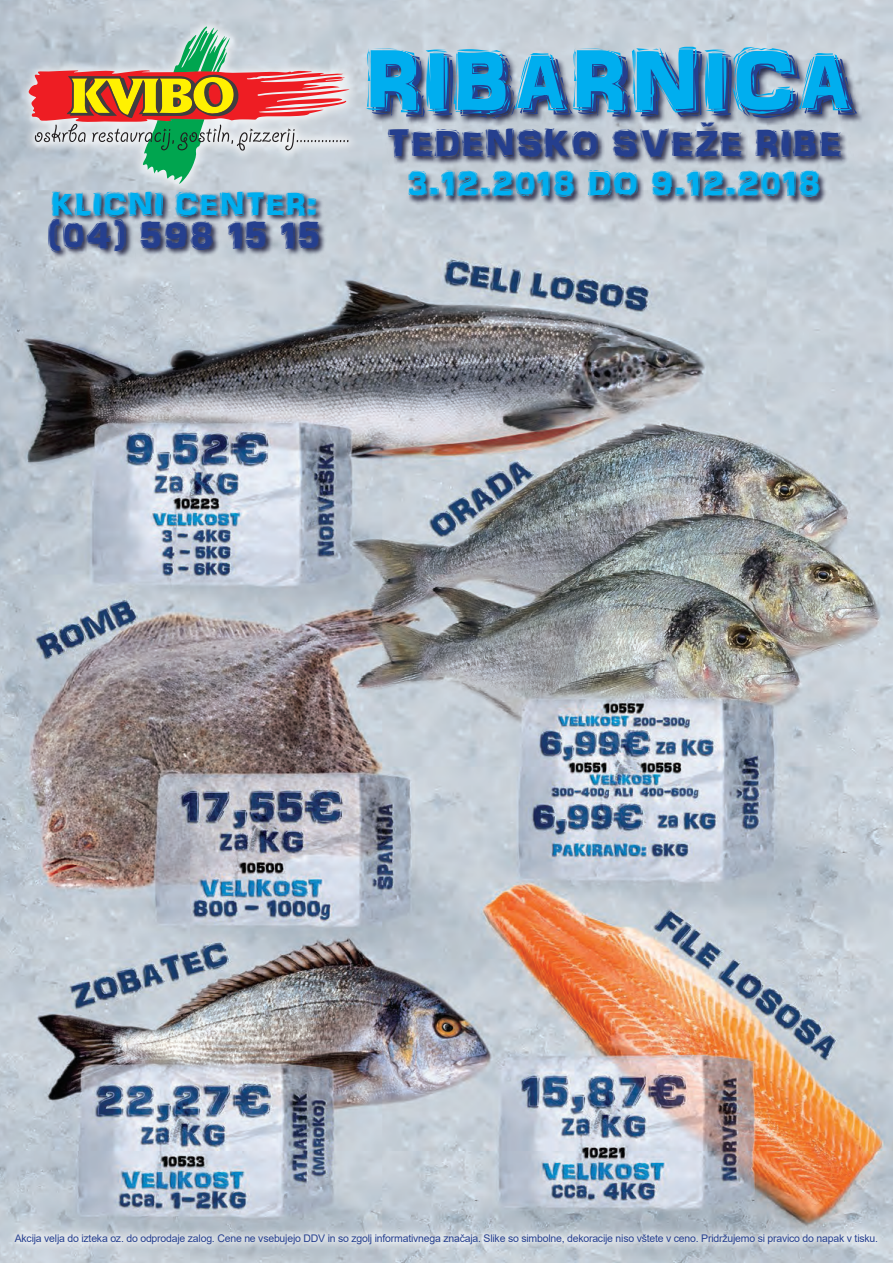
<style>
.page{position:relative;width:893px;height:1263px;background:#fff}
.page>*{position:absolute;margin:0;border:0;box-sizing:border-box;transform-origin:0 0}
.t1{font:90px "ARDARLING";color:#00aeef}
.t2{font:39px "ARDARLING";color:#253f8e}
.t3{font:36px "ARDARLING";color:#00aeef}
.t4{font:33px "ARDARLING";color:#00aeef}
.t5{font:10.5px "Arial";letter-spacing:-.02em;color:#253f8e}
</style>
<div class="page">
<img style="left:0;top:0;width:893px;height:1263px">
<div style="left:370px;top:50px;width:494px;height:154px;background:#002;opacity:.75"></div>
<div style="left:47px;top:190px;width:279px;height:68px;background:#002;opacity:.75"></div>
<div style="left:6px;top:1224px;width:881px;height:29px;background:#fff;opacity:.75"></div>
<div style="left:17px;top:15px;width:344px;height:180px;background:#fff;opacity:.75"></div>
<svg style="left:29px;top:27px;width:321px;height:157px;background:#bcae9d"></svg>
<h3 class="t4" style="left:51px;top:184px;width:268px">KLICNI CENTER:</h3>
<h2 class="t2" style="left:47px;top:211px;width:275px">(04) 598 15 15</h2>
<h1 class="t1" style="left:364px;top:26px;width:492px">RIBARNICA</h1>
<h2 class="t2" style="left:387px;top:120px;width:457px">TEDENSKO SVEŽE RIBE</h2>
<h3 class="t3" style="left:407px;top:162px;width:416px">3.12.2018 do 9.12.2018</h3>
<p class="t5" style="left:15px;top:1231px;width:865px">Akcija velja do izteka oz. do odprodaje zalog. Cene ne vsebujejo DDV in so zgolj informativnega značaja. Slike so simbolne, dekoracije niso vštete v ceno. Pridržujemo si pravico do napak v tisku.</p>
</div>
